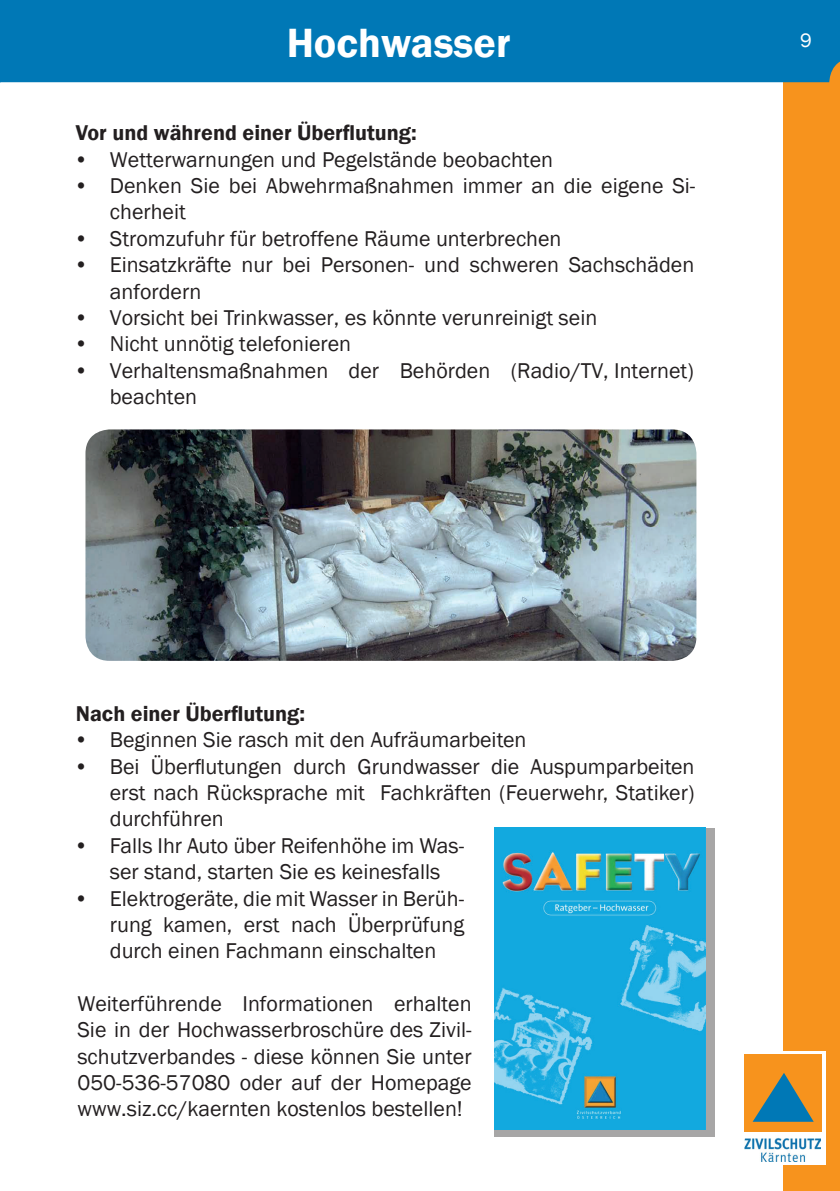
<style>
.page{position:relative;width:840px;height:1191px;background:#fff}
.page>*{position:absolute;margin:0;border:0;box-sizing:border-box;transform-origin:0 0}
.t1{font:42px "Franklin Gothic Demi";color:#fff}
.t2{font:22px/26.4px "Franklin Gothic";color:#231f20}
.t3{font:600 22px "Franklin Gothic";color:#231f20}
.t4{font:20px "Franklin Gothic";color:#fff}
</style>
<div class="page">
<div style="left:782px;top:0;width:57px;height:1191px;background:#f7931d"></div>
<div style="left:0;top:0;width:839px;height:82px;background:#0078b6"></div>
<img style="left:85px;top:429px;width:611px;height:232px">
<div style="left:740px;top:1051px;width:85px;height:113px;background:#fff"></div>
<div style="left:744px;top:1054px;width:77px;height:78px;background:#f7931d"></div>
<svg style="left:753px;top:1073px;width:60px;height:48px"></svg>
<img style="left:744px;top:1137px;width:75px;height:24px">
<div style="left:493px;top:828px;width:221px;height:309px;background:#231f20;opacity:.4"></div>
<img style="left:494px;top:827px;width:211px;height:302px">
<h1 class="t1" style="left:286px;top:17px;width:225px">Hochwasser</h1>
<p class="t4" style="left:799px;top:28px;width:13px">9</p>
<p class="t3" style="left:76px;top:119px;width:342px">Vor und während einer Überflutung:</p>
<p class="t2" style="left:74px;top:146px;width:480px">• Wetterwarnungen und Pegelstände beobachten</p>
<p class="t2" style="left:110px;top:173px;width:586px;text-indent:-36px">• Denken Sie bei Abwehrmaßnahmen immer an die eigene Si&shy;cherheit</p>
<p class="t2" style="left:74px;top:226px;width:489px">• Stromzufuhr für betroffene Räume unterbrechen</p>
<p class="t2" style="left:110px;top:252px;width:585px;text-indent:-36px">• Einsatzkräfte nur bei Personen- und schweren Sachschäden anfordern</p>
<p class="t2" style="left:74px;top:305px;width:524px">• Vorsicht bei Trinkwasser, es könnte verunreinigt sein</p>
<p class="t2" style="left:74px;top:331px;width:279px">• Nicht unnötig telefonieren</p>
<p class="t2" style="left:110px;top:358px;width:585px;text-indent:-36px">• Verhaltensmaßnahmen der Behörden (Radio/TV, Internet) beachten</p>
<p class="t3" style="left:76px;top:700px;width:231px">Nach einer Überflutung:</p>
<p class="t2" style="left:74px;top:727px;width:454px">• Beginnen Sie rasch mit den Aufräumarbeiten</p>
<p class="t2" style="left:110px;top:753px;width:586px;text-align:justify;text-indent:-36px">• Bei Überflutungen durch Grundwasser die Auspumparbeiten erst nach Rücksprache mit Fachkräften (Feuerwehr, Statiker) durchführen</p>
<p class="t2" style="left:74px;top:832px;width:392px;text-align:center">• Falls Ihr Auto über Reifenhöhe im Was&shy;ser stand, starten Sie es keinesfalls</p>
<p class="t2" style="left:110px;top:885px;width:356px;text-align:justify;text-indent:-36px">• Elektrogeräte, die mit Wasser in Berüh&shy;rung kamen, erst nach Überprüfung durch einen Fachmann einschalten</p>
<p class="t2" style="left:77px;top:990px;width:395px;text-align:justify">Weiterführende Informationen erhalten Sie in der Hochwasserbroschüre des Zivil&shy;schutzverbandes - diese können Sie unter 050-536-57080 oder auf der Homepage www.siz.cc/kaernten kostenlos bestellen!</p>
</div>
